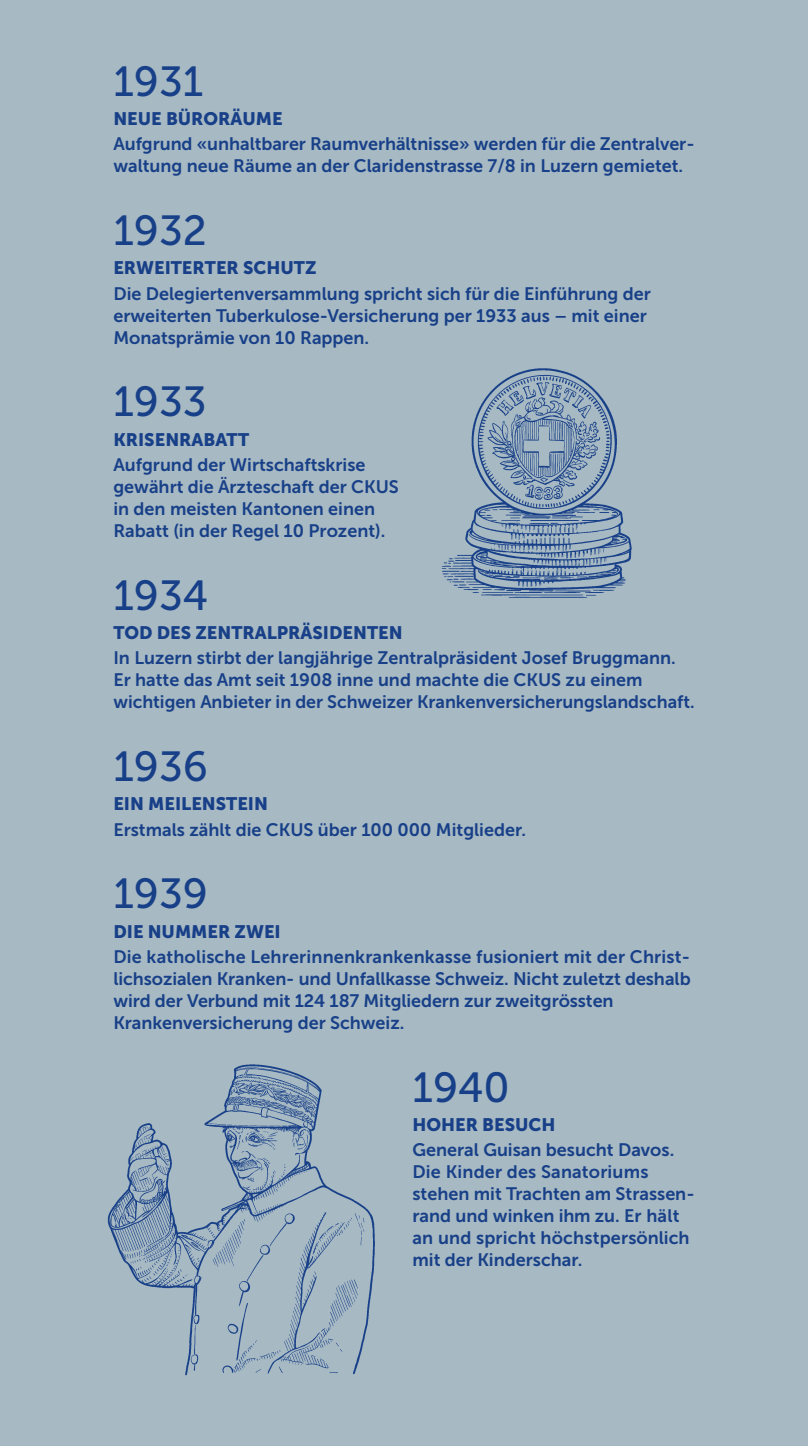
<style>
.page{position:relative;width:808px;height:1446px;background:#a7b9c3}
.page>*{position:absolute;margin:0;border:0;box-sizing:border-box;transform-origin:0 0}
.Jahreszahl_Zeitstrahl{font:42px "Museo Sans 500";color:#184088}
.Text_Zeitstrahl{font:18px/22px "Museo Sans 700";color:#184088}
.Untertitel{font:18px "Museo Sans 900";color:#184088}
</style>
<div class="page">
<img style="left:442px;top:368px;width:190px;height:230px">
<img style="left:107px;top:1064px;width:268px;height:312px">
<p class="Jahreszahl_Zeitstrahl" style="left:113px;top:58px;width:92px">1931</p>
<p class="Untertitel" style="left:113px;top:108px;width:171px">NEUE BÜRORÄUME</p>
<p class="Text_Zeitstrahl" style="left:113px;top:133px;width:583px">Aufgrund «unhaltbarer Raumverhältnisse» werden für die Zentralver&shy;waltung neue Räume an der Claridenstrasse 7/8 in Luzern gemietet.</p>
<p class="Jahreszahl_Zeitstrahl" style="left:113px;top:207px;width:95px">1932</p>
<p class="Untertitel" style="left:113px;top:258px;width:205px">ERWEITERTER SCHUTZ</p>
<p class="Text_Zeitstrahl" style="left:113px;top:282px;width:539px">Die Delegiertenversammlung spricht sich für die Einführung der erweiterten Tuberkulose-Versicherung per 1933 aus – mit einer<br>Monatsprämie von 10 Rappen.</p>
<p class="Jahreszahl_Zeitstrahl" style="left:113px;top:379px;width:95px">1933</p>
<p class="Untertitel" style="left:113px;top:429px;width:137px">KRISENRABATT</p>
<p class="Text_Zeitstrahl" style="left:113px;top:454px;width:287px">Aufgrund der Wirtschaftskrise gewährt die Ärzteschaft der CKUS in den meisten Kantonen einen<br>Rabatt (in der Regel 10 Prozent).</p>
<p class="Jahreszahl_Zeitstrahl" style="left:113px;top:572px;width:96px">1934</p>
<p class="Untertitel" style="left:113px;top:622px;width:291px">TOD DES ZENTRALPRÄSIDENTEN</p>
<p class="Text_Zeitstrahl" style="left:113px;top:647px;width:583px">In Luzern stirbt der langjährige Zentralpräsident Josef Bruggmann.<br>Er hatte das Amt seit 1908 inne und machte die CKUS zu einem wichtigen Anbieter in der Schweizer Krankenversicherungslandschaft.</p>
<p class="Jahreszahl_Zeitstrahl" style="left:113px;top:743px;width:96px">1936</p>
<p class="Untertitel" style="left:113px;top:794px;width:156px">EIN MEILENSTEIN</p>
<p class="Text_Zeitstrahl" style="left:113px;top:818px;width:414px">Erstmals zählt die CKUS über 100 000 Mitglieder.</p>
<p class="Jahreszahl_Zeitstrahl" style="left:113px;top:871px;width:96px">1939</p>
<p class="Untertitel" style="left:113px;top:921px;width:169px">DIE NUMMER ZWEI</p>
<p class="Text_Zeitstrahl" style="left:113px;top:946px;width:579px">Die katholische Lehrerinnenkrankenkasse fusioniert mit der Christ&shy;lichsozialen Kranken- und Unfallkasse Schweiz. Nicht zuletzt deshalb wird der Verbund mit 124 187 Mitgliedern zur zweitgrössten Krankenversicherung der Schweiz.</p>
<p class="Jahreszahl_Zeitstrahl" style="left:412px;top:1064px;width:99px">1940</p>
<p class="Untertitel" style="left:412px;top:1114px;width:145px">HOHER BESUCH</p>
<p class="Text_Zeitstrahl" style="left:412px;top:1139px;width:284px">General Guisan besucht Davos.<br>Die Kinder des Sanatoriums stehen mit Trachten am Strassen&shy;rand und winken ihm zu. Er hält an und spricht höchstpersönlich mit der Kinderschar.</p>
</div>
